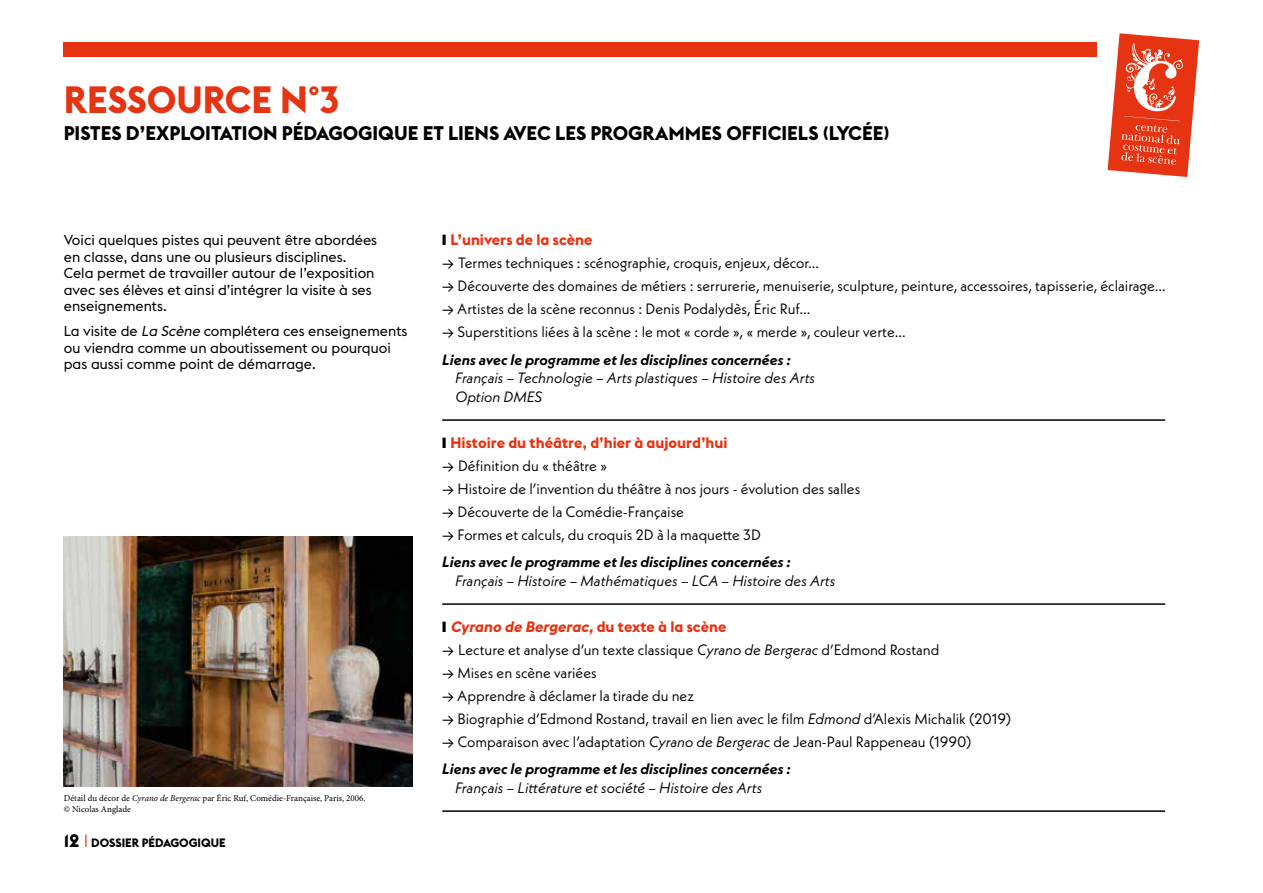
<style>
.page{position:relative;width:1263px;height:893px;background:#fff}
.page>*{position:absolute;margin:0;border:0;box-sizing:border-box;transform-origin:0 0}
.t1{font:700 37.5px "Euclid BP";color:#e63312}
.t2{font:700 19.5px "Euclid BP";color:#000}
.t3{font:15px/27.3px "Neue Kabel";color:#000}
.t4{font:italic 15px/18.8px "Neue Kabel";color:#000}
.t5{font:italic 700 15px/27.3px "Neue Kabel";color:#000}
.t6{font:700 15px "Euclid BP";color:#e63312}
.t7{font:italic 700 15px "Euclid BP";color:#e63312}
.t8{font:14.25px/16.5px "Euclid Flex";color:#000}
.t9{font:700 12px "Euclid BP";color:#000}
.t10{font:9px/10.8px "Minion Pro";color:#000}
.s1{font-style:italic}
.s2{font-size:18px}
.s3{font-family:"Euclid Flex"}
.s4{font-weight:700;font-style:italic}
.s5{font-family:"Euclid Flex";font-weight:400;font-style:normal}
.s6{font-weight:400;font-style:normal}
.s7{font-style:normal}
</style>
<div class="page">
<div style="left:64px;top:43px;width:1033px;height:14px;background:#e63312"></div>
<svg style="left:1107px;top:33px;width:92px;height:144px"></svg>
<hr style="left:442px;top:419px;width:723px;height:2px;background:#000">
<hr style="left:442px;top:603px;width:723px;height:2px;background:#000">
<hr style="left:442px;top:810px;width:723px;height:2px;background:#000">
<img style="left:64px;top:537px;width:348px;height:250px">
<h1 class="t1" style="left:64px;top:76px;width:277px">RESSOURCE N°3</h1>
<h2 class="t2" style="left:64px;top:121px;width:827px">PISTES D’EXPLOITATION PÉDAGOGIQUE ET LIENS AVEC LES PROGRAMMES OFFICIELS (LYCÉE)</h2>
<p class="t8" style="left:64px;top:232px;width:315px">Voici quelques pistes qui peuvent être abordées en classe, dans une ou plusieurs disciplines.<br>Cela permet de travailler autour de l’exposition avec ses élèves et ainsi d’intégrer la visite à ses enseignements.</p>
<p class="t8" style="left:64px;top:323px;width:345px">La visite de <span class="s1">LaScène</span>complétera ces enseignements ou viendra comme un aboutissement ou pourquoi pas aussi comme point de démarrage.</p>
<p class="t10" style="left:64px;top:793px;width:303px">Détail du décor de <span class="s1">Cyrano de Bergerac</span> par Éric Ruf, Comédie-Française, Paris, 2006. © Nicolas Anglade</p>
<p class="t9" style="left:64px;top:835px;width:164px"><span class="s2">12</span> DOSSIER PÉDAGOGIQUE</p>
<p class="t6" style="left:451px;top:230px;width:143px">L’univers de la scène</p>
<p class="t3" style="left:442px;top:249px;width:378px"><span class="s3">→</span> Termes techniques : scénographie, croquis, enjeux, décor…</p>
<p class="t3" style="left:442px;top:272px;width:725px"><span class="s3">→</span> Découverte des domaines de métiers : serrurerie, menuiserie, sculpture, peinture, accessoires, tapisserie, éclairage…</p>
<p class="t3" style="left:442px;top:295px;width:370px"><span class="s3">→</span> Artistes de la scène reconnus : Denis Podalydès, Éric Ruf…</p>
<p class="t3" style="left:442px;top:318px;width:465px"><span class="s3">→</span> Superstitions liées à la scène : le mot « corde », « merde », couleur verte…<br><span class="s4">Liens avec le programme et les disciplines concernées :</span></p>
<p class="t4" style="left:455px;top:369px;width:362px">Français – Technologie – Arts plastiques – Histoire des Arts<br>Option DMES</p>
<p class="t6" style="left:451px;top:433px;width:278px">Histoire du théâtre, d’hier à aujourd’hui</p>
<p class="t3" style="left:442px;top:452px;width:167px"><span class="s3">→</span> Définition du « théâtre »</p>
<p class="t3" style="left:442px;top:475px;width:420px"><span class="s3">→</span> Histoire de l’invention du théâtre à nos jours - évolution des salles</p>
<p class="t3" style="left:442px;top:498px;width:243px"><span class="s3">→</span> Découverte de la Comédie-Française</p>
<p class="t5" style="left:442px;top:521px;width:350px"><span class="s5">→</span> <span class="s6">Formes et calculs, du croquis 2D à la maquette 3D<br></span>Liens avec le programme et les disciplines concernées :</p>
<p class="t4" style="left:455px;top:571px;width:382px">Français – Histoire – Mathématiques – LCA – Histoire des Arts</p>
<p class="t7" style="left:451px;top:617px;width:277px">Cyrano de Bergerac,<span class="s7">d u t ext e à l a s c è n e</span></p>
<p class="t3" style="left:442px;top:636px;width:499px"><span class="s3">→</span> Lecture et analyse d’un texte classique <span class="s1">Cyrano de Bergerac</span> d’Edmond Rostand</p>
<p class="t3" style="left:442px;top:659px;width:156px"><span class="s3">→</span> Mises en scène variées</p>
<p class="t3" style="left:442px;top:682px;width:253px"><span class="s3">→</span> Apprendre à déclamer la tirade du nez</p>
<p class="t3" style="left:442px;top:705px;width:570px"><span class="s3">→</span> Biographie d’Edmond Rostand, travail en lien avec le film <span class="s1">Edmond</span> d’Alexis Michalik (2019)</p>
<p class="t3" style="left:442px;top:728px;width:531px"><span class="s3">→</span> Comparaison avec l’adaptation <span class="s1">Cyrano de Bergerac</span> de Jean-Paul Rappeneau (1990)<br><span class="s4">Liens avec le programme et les disciplines concernées :</span></p>
<p class="t4" style="left:455px;top:778px;width:309px">Français – Littérature et société – Histoire des Arts</p>
</div>
